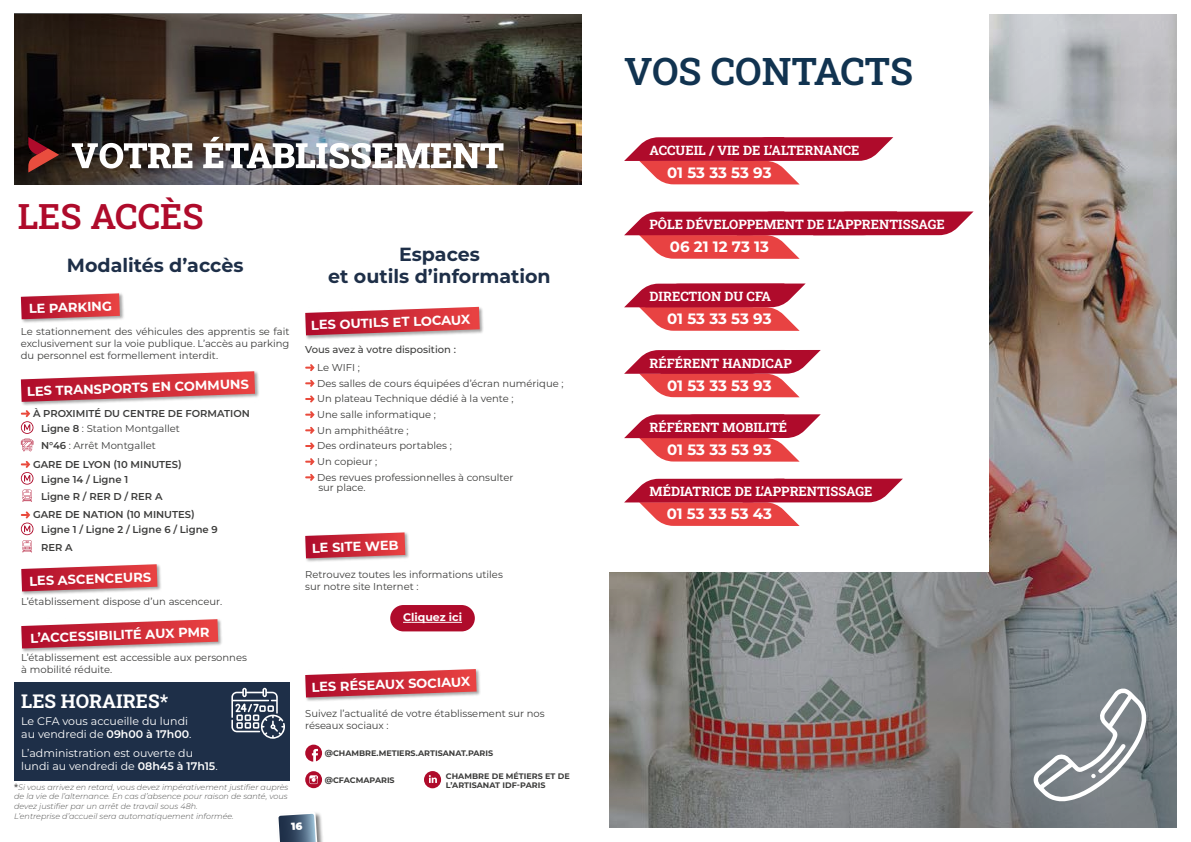
<style>
.page{position:relative;width:1191px;height:842px;background:#fff}
.page>*{position:absolute;margin:0;border:0;box-sizing:border-box;transform-origin:0 0}
.t1{font:38px "Roboto Slab";letter-spacing:-.01em;color:#113350}
.t2{font:35px "Roboto Slab";color:#af0b2b}
.t3{font:700 19px/22px "Montserrat";color:#1e2f48;text-align:center}
.t4{font:19px "Roboto Slab";color:#fff}
.t5{font:700 15px "Montserrat";letter-spacing:-.005em;color:#fff}
.t6{font:13px "Roboto Slab";color:#fff}
.t7{font:700 13px "Montserrat";color:#fff}
.t8{font:11px/13.2px "Montserrat";color:#fff}
.t9{font:700 11px "Montserrat";color:#fff}
.t10{font:10px/15.7px "Montserrat";color:#3c3c3b}
.t11{font:600 10px/14.6px "Montserrat";color:#3c3c3b}
.t12{font:500 10px "Montserrat";color:#3c3c3b}
.t13{font:italic 100 8px/9.6px "Montserrat";color:#575756}
.t14{font:700 8px/9.6px "Montserrat";color:#3c3c3b}
.s1{font-weight:400}
.s2{font-weight:600}
.s3{font-family:"Roboto Slab";font-weight:400;font-style:normal;font-size:9px}
</style>
<div class="page">
<div style="left:276px;top:811px;width:49px;height:31px;background:#000;opacity:.5"></div>
<img style="left:609px;top:14px;width:567px;height:814px">
<img style="left:14px;top:14px;width:567px;height:171px">
<div style="left:305px;top:306px;width:179px;height:34px;background:#000;opacity:.35"></div>
<svg style="left:305px;top:307px;width:175px;height:28px"></svg>
<svg style="left:305px;top:364px;width:10px;height:7px"></svg>
<svg style="left:305px;top:380px;width:10px;height:7px"></svg>
<svg style="left:305px;top:395px;width:10px;height:7px"></svg>
<svg style="left:305px;top:411px;width:10px;height:7px"></svg>
<svg style="left:305px;top:427px;width:10px;height:7px"></svg>
<svg style="left:305px;top:442px;width:10px;height:7px"></svg>
<svg style="left:305px;top:458px;width:10px;height:7px"></svg>
<svg style="left:305px;top:474px;width:10px;height:7px"></svg>
<div style="left:14px;top:682px;width:276px;height:98px;background:#1e2f48"></div>
<svg style="left:231px;top:688px;width:54px;height:51px"></svg>
<svg style="left:28px;top:137px;width:31px;height:36px"></svg>
<svg style="left:72px;top:137px;width:431px;height:31px"></svg>
<div style="left:20px;top:293px;width:104px;height:31px;background:#000;opacity:.35"></div>
<svg style="left:21px;top:293px;width:99px;height:26px"></svg>
<div style="left:305px;top:668px;width:176px;height:34px;background:#000;opacity:.35"></div>
<svg style="left:305px;top:669px;width:171px;height:28px"></svg>
<svg style="left:305px;top:745px;width:17px;height:17px"></svg>
<svg style="left:424px;top:771px;width:17px;height:17px"></svg>
<svg style="left:305px;top:771px;width:17px;height:17px"></svg>
<div style="left:305px;top:532px;width:105px;height:31px;background:#000;opacity:.35"></div>
<svg style="left:305px;top:532px;width:100px;height:26px"></svg>
<div style="left:390px;top:605px;width:85px;height:26px;background:#af0b2b;border-radius:13px"></div>
<hr style="left:411px;top:622px;width:51px;height:1px;background:#fff">
<div style="left:20px;top:371px;width:239px;height:36px;background:#000;opacity:.35"></div>
<svg style="left:21px;top:371px;width:234px;height:31px"></svg>
<svg style="left:21px;top:410px;width:12px;height:41px"></svg>
<svg style="left:21px;top:461px;width:12px;height:41px"></svg>
<svg style="left:21px;top:511px;width:12px;height:41px"></svg>
<div style="left:21px;top:564px;width:141px;height:32px;background:#000;opacity:.35"></div>
<svg style="left:21px;top:564px;width:136px;height:27px"></svg>
<div style="left:21px;top:619px;width:202px;height:34px;background:#000;opacity:.35"></div>
<svg style="left:21px;top:619px;width:197px;height:29px"></svg>
<svg style="left:1032px;top:689px;width:114px;height:112px"></svg>
<svg style="left:609px;top:14px;width:380px;height:557px"></svg>
<svg style="left:624px;top:137px;width:269px;height:47px"></svg>
<svg style="left:624px;top:283px;width:181px;height:48px"></svg>
<svg style="left:624px;top:350px;width:196px;height:47px"></svg>
<svg style="left:624px;top:414px;width:196px;height:48px"></svg>
<svg style="left:624px;top:211px;width:349px;height:48px"></svg>
<svg style="left:624px;top:479px;width:279px;height:47px"></svg>
<svg style="left:277px;top:812px;width:42px;height:30px"></svg>
<h2 class="t2" style="left:18px;top:193px;width:187px">LES ACCÈS</h2>
<h3 class="t3" style="left:67px;top:253px;width:178px">Modalités d’accès</h3>
<h3 class="t7" style="left:29px;top:299px;width:85px;rotate:-2deg">LE PARKING</h3>
<p class="t10" style="left:21px;top:325px;width:270px;line-height:12px;text-align:justify">Le stationnement des véhicules des apprentis se fait exclusivement sur la voie publique. L’accès au parking du personnel est formellement interdit.</p>
<h3 class="t7" style="left:27px;top:382px;width:223px;rotate:-2deg">LES TRANSPORTS EN COMMUNS</h3>
<p class="t11" style="left:41px;top:406px;width:210px;text-indent:-8px">À PROXIMITÉ DU CENTRE DE FORMATION<br>Ligne 8 <span class="s1">: Station Montgallet</span></p>
<p class="t11" style="left:33px;top:435px;width:150px;line-height:19.3px;text-indent:8px">N°46 <span class="s1">: Arrêt Montgallet<br></span>GARE DE LYON (10 MINUTES)</p>
<p class="t11" style="left:41px;top:470px;width:123px;line-height:17.4px">Ligne 14 / Ligne 1<br>Ligne R / RER D / RER A</p>
<p class="t11" style="left:41px;top:507px;width:178px;text-indent:-8px">GARE DE NATION (10 MINUTES)<br>Ligne 1 / Ligne 2 / Ligne 6 / Ligne 9</p>
<p class="t11" style="left:41px;top:540px;width:33px">RER A</p>
<h3 class="t7" style="left:29px;top:571px;width:123px;rotate:-2deg">LES ASCENCEURS</h3>
<p class="t10" style="left:21px;top:594px;width:202px">L’établissement dispose d’un ascenceur.</p>
<h3 class="t7" style="left:30px;top:628px;width:181px;rotate:-2deg">L’ACCESSIBILITÉ AUX PMR</h3>
<p class="t10" style="left:21px;top:651px;width:227px;line-height:12px">L’établissement est accessible aux personnes à mobilité réduite.</p>
<h3 class="t4" style="left:21px;top:688px;width:148px">LES HORAIRES*</h3>
<p class="t8" style="left:21px;top:714px;width:172px">Le CFA vous accueille du lundi au vendredi de <span class="s2">09h00 à 17h00</span>.</p>
<p class="t8" style="left:21px;top:746px;width:198px">L’administration est ouverte du lundi au vendredi de <span class="s2">08h45 à 17h15</span>.</p>
<p class="t13" style="left:14px;top:782px;width:276px"><span class="s3">*</span>Si vous arrivez en retard, vous devez impérativement justifier auprès de la vie de l’alternance. En cas d’absence pour raison de santé, vous devez justifier par un arrêt de travail sous 48h.<br>L’entreprise d’accueil sera automatiquement informée.</p>
<h3 class="t3" style="left:328px;top:242px;width:224px">Espaces<br>et outils d’information</h3>
<h3 class="t7" style="left:311px;top:316px;width:161px;rotate:-2deg">LES OUTILS ET LOCAUX</h3>
<p class="t12" style="left:305px;top:343px;width:152px">Vous avez à votre disposition :</p>
<p class="t10" style="left:317px;top:359px;width:248px">Le WIFI ;<br>Des salles de cours équipées d’écran numérique ;<br>Un plateau Technique dédié à la vente ;<br>Une salle informatique ;<br>Un amphithéâtre ;<br>Des ordinateurs portables ;<br>Un copieur ;<br>Des revues professionnelles à consulter</p>
<p class="t10" style="left:318px;top:479px;width:49px">sur place.</p>
<h3 class="t7" style="left:311px;top:538px;width:88px;rotate:-2deg">LE SITE WEB</h3>
<p class="t10" style="left:305px;top:568px;width:199px;line-height:12px">Retrouvez toutes les informations utiles sur notre site Internet :</p>
<p class="t9" style="left:403px;top:609px;width:60px">Cliquez ici</p>
<h3 class="t7" style="left:311px;top:678px;width:160px;rotate:-2deg">LES RÉSEAUX SOCIAUX</h3>
<p class="t10" style="left:305px;top:707px;width:241px;line-height:12px">Suivez l’actualité de votre établissement sur nos réseaux sociaux :</p>
<p class="t14" style="left:325px;top:748px;width:170px">@CHAMBRE.METIERS.ARTISANAT.PARIS</p>
<p class="t14" style="left:446px;top:770px;width:125px">CHAMBRE DE MÉTIERS ET DE<br>L’ARTISANAT IDF-PARIS</p>
<p class="t14" style="left:325px;top:775px;width:71px">@CFACMAPARIS</p>
<h1 class="t1" style="left:624px;top:45px;width:290px">VOS CONTACTS</h1>
<h3 class="t6" style="left:649px;top:141px;width:211px">ACCUEIL / VIE DE L’ALTERNANCE</h3>
<h3 class="t5" style="left:667px;top:162px;width:106px">01 53 33 53 93</h3>
<h3 class="t6" style="left:649px;top:216px;width:297px">PÔLE DÉVELOPPEMENT DE L’APPRENTISSAGE</h3>
<h3 class="t5" style="left:670px;top:236px;width:101px">06 21 12 73 13</h3>
<h3 class="t6" style="left:649px;top:288px;width:123px">DIRECTION DU CFA</h3>
<h3 class="t5" style="left:667px;top:308px;width:106px">01 53 33 53 93</h3>
<h3 class="t6" style="left:649px;top:354px;width:144px">RÉFÉRENT HANDICAP</h3>
<h3 class="t5" style="left:667px;top:375px;width:106px">01 53 33 53 93</h3>
<h3 class="t6" style="left:649px;top:418px;width:139px">RÉFÉRENT MOBILITÉ</h3>
<h3 class="t5" style="left:667px;top:439px;width:106px">01 53 33 53 93</h3>
<h3 class="t6" style="left:649px;top:483px;width:224px">MÉDIATRICE DE L’APPRENTISSAGE</h3>
<h3 class="t5" style="left:667px;top:503px;width:107px">01 53 33 53 43</h3>
</div>
